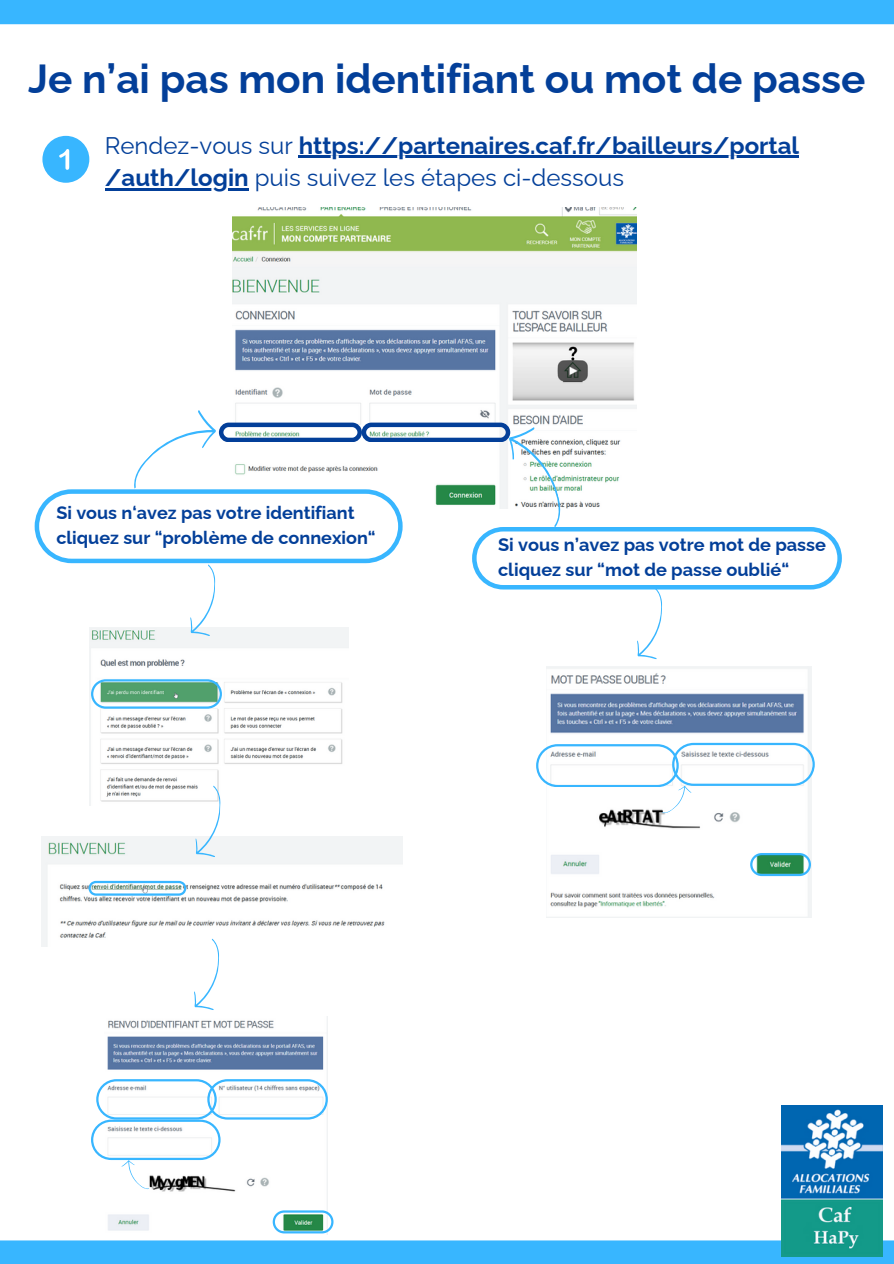
<style>
.page{position:relative;width:894px;height:1264px;background:#fff}
.page>*{position:absolute;margin:0;border:0;box-sizing:border-box;transform-origin:0 0}
.t1{font:700 40.5px "Raleway";color:#033f99}
.t2{font:700 24px/32.7px "Raleway";color:#033f99}
.t3{font:700 18.15px/24.6px "Raleway";color:#033f99}
.t4{font:700 18px/24.8px "Raleway";color:#033f99}
.s1{font-weight:400}
</style>
<div class="page">
<img style="left:233px;top:207px;width:403px;height:200px">
<div style="left:42px;top:136px;width:47px;height:47px;background:#38b6ff;border-radius:50%"></div>
<svg style="left:59px;top:149px;width:10px;height:21px"></svg>
<div style="left:0;top:0;width:893px;height:24px;background:#38b6ff"></div>
<div style="left:0;top:1240px;width:893px;height:23px;background:#38b6ff"></div>
<img style="left:89px;top:659px;width:254px;height:146px">
<img style="left:41px;top:836px;width:361px;height:110px">
<img style="left:107px;top:1020px;width:218px;height:214px">
<svg style="left:194px;top:784px;width:27px;height:73px"></svg>
<svg style="left:193px;top:937px;width:27px;height:73px"></svg>
<svg style="left:88px;top:880px;width:98px;height:15px"></svg>
<svg style="left:91px;top:679px;width:130px;height:29px;background:#79baa6"></svg>
<svg style="left:91px;top:1079px;width:237px;height:113px"></svg>
<svg style="left:272px;top:1210px;width:61px;height:23px"></svg>
<img style="left:546px;top:666px;width:264px;height:251px">
<hr style="left:298px;top:156px;width:501px;height:2px;background:#033f99">
<hr style="left:105px;top:188px;width:143px;height:3px;background:#033f99">
<svg style="left:35px;top:407px;width:806px;height:252px"></svg>
<svg style="left:536px;top:742px;width:278px;height:74px"></svg>
<svg style="left:750px;top:853px;width:60px;height:23px"></svg>
<img style="left:781px;top:1105px;width:100px;height:151px">
<p class="t1" style="left:28px;top:55px;width:838px">Je n’ai pas mon identifiant ou mot de passe</p>
<p class="t2" style="left:105px;top:129px;width:695px"><span class="s1">Rendez-vous sur</span> https://partenaires.caf.fr/bailleurs/portal /auth/login <span class="s1">puis suivez les étapes ci-dessous</span></p>
<p class="t4" style="left:56px;top:500px;width:321px">Si vous n‘avez pas votre identifiant cliquez sur “problème de connexion“</p>
<p class="t3" style="left:498px;top:532px;width:329px">Si vous n’avez pas votre mot de passe cliquez sur “mot de passe oublié“</p>
</div>
